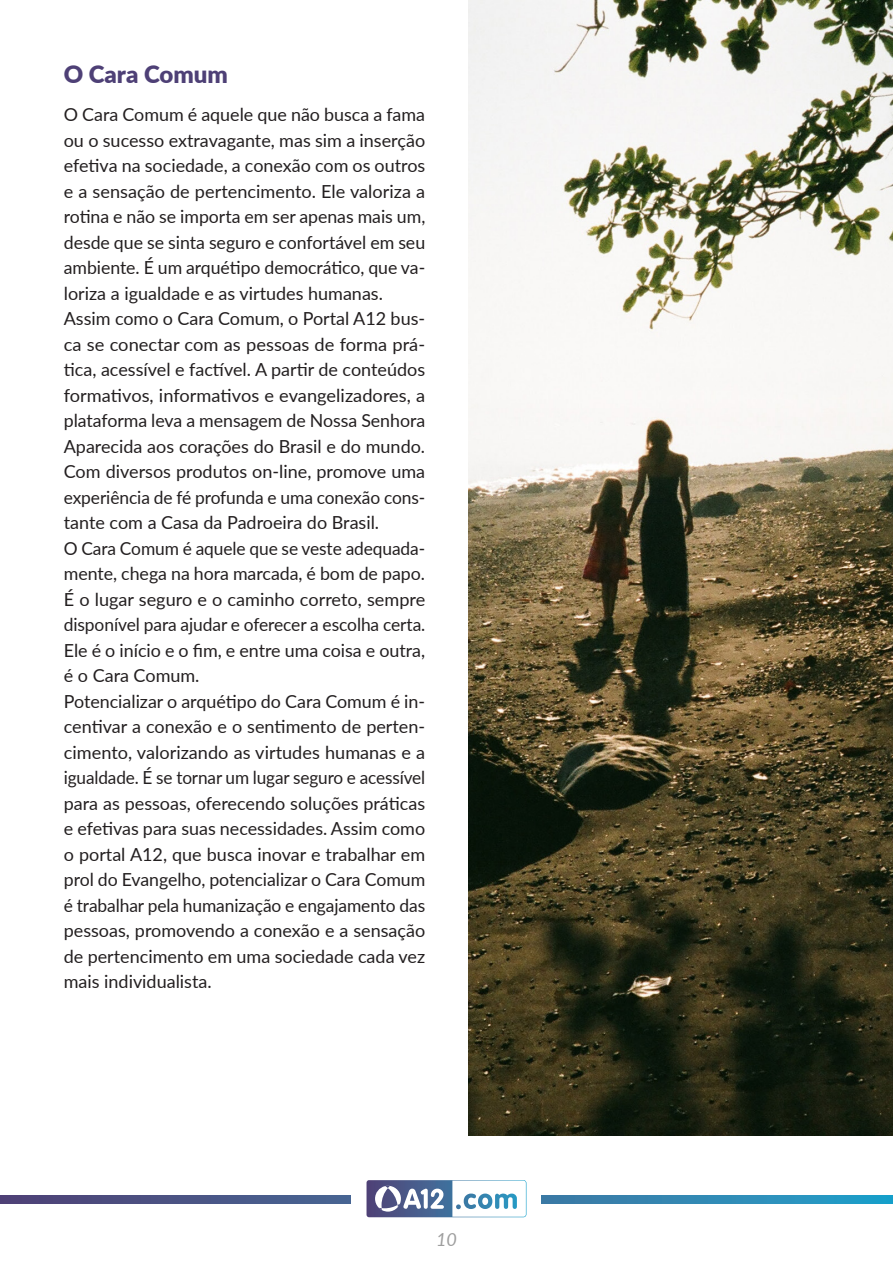
<style>
.page{position:relative;width:893px;height:1263px;background:#fff}
.page>*{position:absolute;margin:0;border:0;box-sizing:border-box;transform-origin:0 0}
.Sub_titulo{font:900 24px "Lato";color:#4e4076}
.Corpo{font:18px/25.5px "Lato";color:#231f20;text-align:justify}
.Corpo-2{font:18px/25.5px "Lato";color:#231f20;text-align:justify;scale:.96 1}
.t1{font:italic 18px "Lato";color:#9e9e9e}
</style>
<div class="page">
<svg style="left:1px;top:1196px;width:891px;height:7px"></svg>
<div style="left:352px;top:1173px;width:189px;height:90px;background:#fff"></div>
<svg style="left:366px;top:1180px;width:160px;height:37px"></svg>
<img style="left:469px;top:0;width:424px;height:1135px">
<p class="Sub_titulo" style="left:64px;top:56px;width:166px">O Cara Comum</p>
<p class="Corpo" style="left:64px;top:101px;width:363px">O Cara Comum é aquele que não busca a fama ou o sucesso extravagante, mas sim a inserção efetiva na sociedade, a conexão com os outros e a sensação de pertencimento. Ele valoriza a rotina e não se importa em ser apenas mais um, desde que se sinta seguro e confortável em seu ambiente. É um arquétipo democrático, que va&shy;loriza a igualdade e as virtudes humanas.</p>
<p class="Corpo" style="left:64px;top:305px;width:363px">Assim como o Cara Comum, o Portal A12 bus&shy;ca se conectar com as pessoas de forma prá&shy;tica, acessível e factível. A partir de conteúdos formativos, informativos e evangelizadores, a plataforma leva a mensagem de Nossa Senhora Aparecida aos corações do Brasil e do mundo.<br>Com diversos produtos on-line, promove uma experiência de fé profunda e uma conexão cons&shy;tante com a Casa da Padroeira do Brasil.</p>
<p class="Corpo-2" style="left:64px;top:535px;width:378px">O Cara Comum é aquele que se veste adequada&shy;mente, chega na hora marcada, é bom de papo.<br>É o lugar seguro e o caminho correto, sempre disponível para ajudar e oferecer a escolha certa.<br>Ele é o início e o fim, e entre uma coisa e outra, é o Cara Comum.</p>
<p class="Corpo" style="left:64px;top:688px;width:363px">Potencializar o arquétipo do Cara Comum é in&shy;centivar a conexão e o sentimento de perten&shy;cimento, valorizando as virtudes humanas e a igualdade. É se tornar um lugar seguro e acessível para as pessoas, oferecendo soluções práticas e efetivas para suas necessidades. Assim como o portal A12, que busca inovar e trabalhar em prol do Evangelho, potencializar o Cara Comum é trabalhar pela humanização e engajamento das pessoas, promovendo a conexão e a sensação de pertencimento em uma sociedade cada vez mais individualista.</p>
<p class="t1" style="left:436px;top:1226px;width:22px">10</p>
</div>
